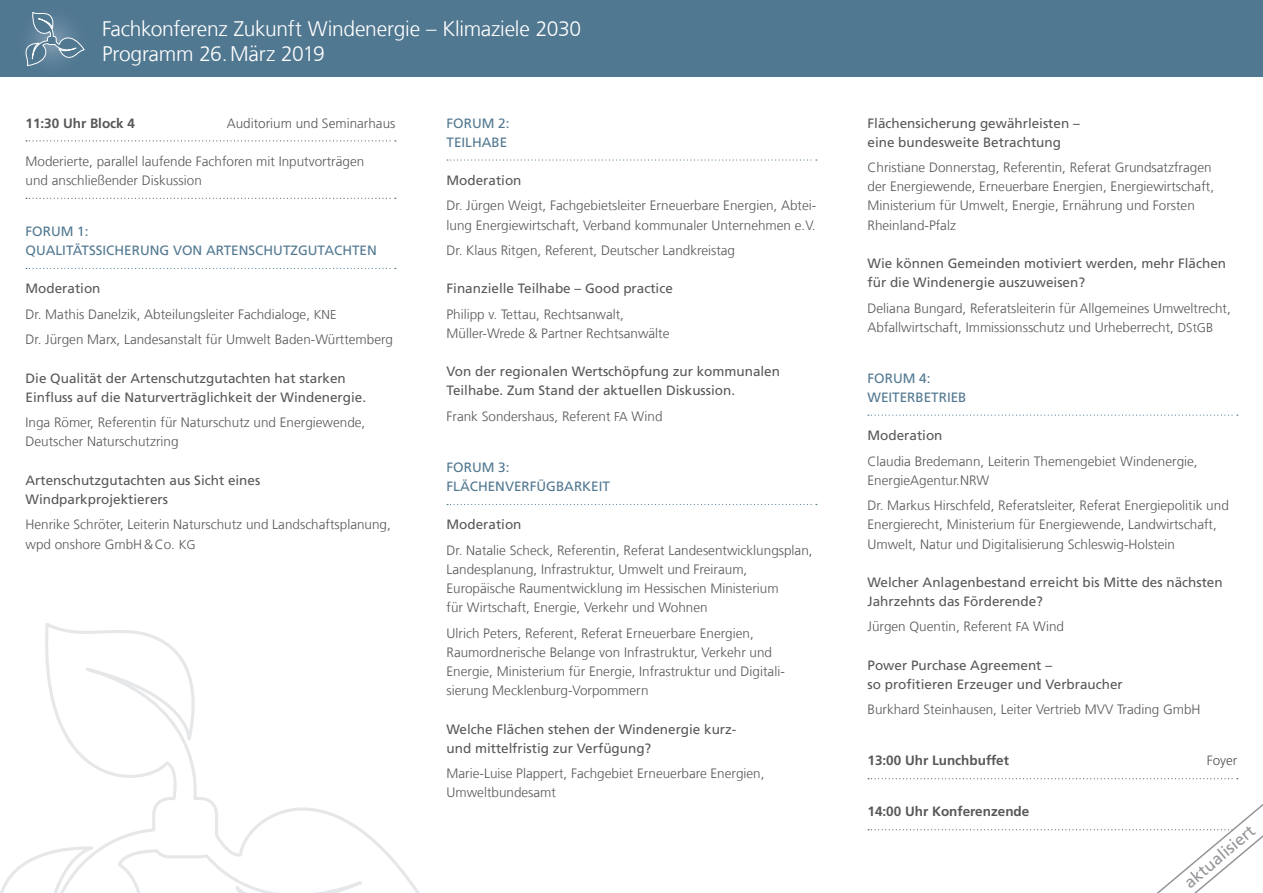
<style>
.page{position:relative;width:1263px;height:893px;background:#fff}
.page>*{position:absolute;margin:0;border:0;box-sizing:border-box;transform-origin:0 0}
.t1{font:300 21px/25.2px "Frutiger LT Com";letter-spacing:-.015em;color:#fff}
.t2{font:16.5px "Frutiger LT Com";color:#939598}
.t3{font:300 13.5px/19.2px "Frutiger LT Com";color:#57585a}
.t4{font:13.5px/19.2px "Frutiger LT Com";color:#57585a}
.t5{font:13.5px/19.2px "Frutiger LT Com";color:#517891}
.t6{font:700 13.5px "Frutiger LT";color:#57585a}
.t7{font:300 13.5px "Frutiger LT";color:#57585a}
.s1{font-weight:400}
.s2{font-size:12.75px}
</style>
<div class="page">
<div style="left:0;top:0;width:1263px;height:77px;background:#517891"></div>
<svg style="left:26px;top:140px;width:370px;height:1px"></svg>
<svg style="left:26px;top:198px;width:370px;height:1px"></svg>
<svg style="left:26px;top:268px;width:370px;height:1px"></svg>
<svg style="left:447px;top:159px;width:370px;height:2px"></svg>
<svg style="left:447px;top:504px;width:370px;height:1px"></svg>
<svg style="left:868px;top:415px;width:370px;height:1px"></svg>
<svg style="left:25px;top:12px;width:60px;height:55px"></svg>
<svg style="left:0;top:623px;width:420px;height:270px"></svg>
<svg style="left:868px;top:778px;width:395px;height:115px"></svg>
<h1 class="t1" style="left:102px;top:16px;width:481px">Fachkonferenz Zukunft Windenergie – Klimaziele 2030<br>Programm 26.März 2019</h1>
<p class="t6" style="left:26px;top:115px;width:111px">11:30 Uhr Block 4</p>
<p class="t7" style="left:227px;top:115px;width:170px">Auditorium und Seminarhaus</p>
<p class="t3" style="left:26px;top:152px;width:340px">Moderierte, parallel laufende Fachforen mit Inputvorträgen und anschließender Diskussion</p>
<p class="t5" style="left:26px;top:222px;width:353px">FORUM 1:<br>QUALITÄTSSICHERUNG VON ARTENSCHUTZGUTACHTEN</p>
<p class="t3" style="left:26px;top:276px;width:369px;line-height:25.5px"><span class="s1">Moderation<br></span>Dr. Mathis Danelzik, Abteilungsleiter Fachdialoge, <span class="s2">KNE<br></span>Dr. Jürgen Marx, Landesanstalt für Umwelt Baden-Württemberg</p>
<p class="t4" style="left:26px;top:368px;width:342px">Die Qualität der Artenschutzgutachten hat starken<br>Einfluss auf die Naturverträglichkeit der Windenergie.</p>
<p class="t3" style="left:26px;top:413px;width:341px">Inga Römer, Referentin für Naturschutz und Energiewende,<br>Deutscher Naturschutzring</p>
<p class="t4" style="left:26px;top:471px;width:236px">Artenschutzgutachten aus Sicht eines<br>Windparkprojektierers</p>
<p class="t3" style="left:26px;top:515px;width:367px">Henrike Schröter, Leiterin Naturschutz und Landschaftsplanung, wpd onshore GmbH&amp;Co. <span class="s2">KG</span></p>
<p class="t5" style="left:446px;top:113px;width:65px">FORUM 2:<br>TEILHABE</p>
<p class="t4" style="left:446px;top:171px;width:77px">Moderation</p>
<p class="t3" style="left:446px;top:196px;width:371px">Dr. Jürgen Weigt, Fachgebietsleiter Erneuerbare Energien, Abtei&shy;lung Energiewirtschaft, Verband kommunaler Unternehmen e.V.</p>
<p class="t3" style="left:446px;top:241px;width:290px">Dr. Klaus Ritgen, Referent, Deutscher Landkreistag</p>
<p class="t4" style="left:446px;top:279px;width:228px">Finanzielle Teilhabe – Good practice</p>
<p class="t3" style="left:446px;top:305px;width:225px">Philipp v. Tettau, Rechtsanwalt,<br>Müller-Wrede &amp; Partner Rechtsanwälte</p>
<p class="t4" style="left:446px;top:362px;width:335px">Von der regionalen Wertschöpfung zur kommunalen<br>Teilhabe. Zum Stand der aktuellen Diskussion.</p>
<p class="t3" style="left:446px;top:407px;width:218px">Frank Sondershaus, Referent <span class="s2">FA</span> Wind</p>
<p class="t5" style="left:446px;top:458px;width:165px">FORUM 3:<br>FLÄCHENVERFÜGBARKEIT</p>
<p class="t4" style="left:446px;top:515px;width:77px">Moderation</p>
<p class="t3" style="left:446px;top:541px;width:368px">Dr. Natalie Scheck, Referentin, Referat Landesentwicklungsplan, Landesplanung, Infrastruktur, Umwelt und Freiraum, Europäische Raumentwicklung im Hessischen Ministerium<br>für Wirtschaft, Energie, Verkehr und Wohnen</p>
<p class="t3" style="left:446px;top:624px;width:339px">Ulrich Peters, Referent, Referat Erneuerbare Energien, Raumordnerische Belange von Infrastruktur, Verkehr und Energie, Ministerium für Energie, Infrastruktur und Digitali&shy;sierung Mecklenburg-Vorpommern</p>
<p class="t4" style="left:446px;top:719px;width:291px">Welche Flächen stehen der Windenergie kurz&shy;und mittelfristig zur Verfügung?</p>
<p class="t3" style="left:446px;top:764px;width:320px">Marie-Luise Plappert, Fachgebiet Erneuerbare Energien,<br>Umweltbundesamt</p>
<p class="t4" style="left:867px;top:113px;width:214px">Flächensicherung gewährleisten – eine bundesweite Betrachtung</p>
<p class="t3" style="left:867px;top:158px;width:348px">Christiane Donnerstag, Referentin, Referat Grundsatzfragen der Energiewende, Erneuerbare Energien, Energiewirtschaft, Ministerium für Umwelt, Energie, Ernährung und Forsten Rheinland-Pfalz</p>
<p class="t4" style="left:867px;top:254px;width:360px">Wie können Gemeinden motiviert werden, mehr Flächen für die Windenergie auszuweisen?</p>
<p class="t3" style="left:867px;top:298px;width:365px">Deliana Bungard, Referatsleiterin für Allgemeines Umweltrecht,<br>Abfallwirtschaft, Immissionsschutz und Urheberrecht, <span class="s2">DStGB</span></p>
<p class="t5" style="left:867px;top:368px;width:101px">FORUM 4:<br>WEITERBETRIEB</p>
<p class="t4" style="left:867px;top:426px;width:77px">Moderation</p>
<p class="t3" style="left:867px;top:451px;width:332px">Claudia Bredemann, Leiterin Themengebiet Windenergie,<br>EnergieAgentur.NRW</p>
<p class="t3" style="left:867px;top:496px;width:363px">Dr. Markus Hirschfeld, Referatsleiter, Referat Energiepolitik und<br>Energierecht, Ministerium für Energiewende, Landwirtschaft,<br>Umwelt, Natur und Digitalisierung Schleswig-Holstein</p>
<p class="t4" style="left:867px;top:573px;width:357px">Welcher Anlagenbestand erreicht bis Mitte des nächsten<br>Jahrzehnts das Förderende?</p>
<p class="t3" style="left:867px;top:617px;width:198px">Jürgen Quentin, Referent <span class="s2">FA</span> Wind</p>
<p class="t4" style="left:867px;top:655px;width:257px">Power Purchase Agreement –<br>so profitieren Erzeuger und Verbraucher</p>
<p class="t3" style="left:867px;top:700px;width:335px">Burkhard Steinhausen, Leiter Vertrieb MVV Trading GmbH</p>
<p class="t6" style="left:867px;top:753px;width:143px">13:00 Uhr Lunchbuffet</p>
<p class="t7" style="left:1207px;top:753px;width:32px">Foyer</p>
<p class="t6" style="left:867px;top:804px;width:163px">14:00 Uhr Konferenzende</p>
<p class="t2" style="left:1180px;top:877px;width:88px;rotate:-40deg">aktualisiert</p>
</div>
